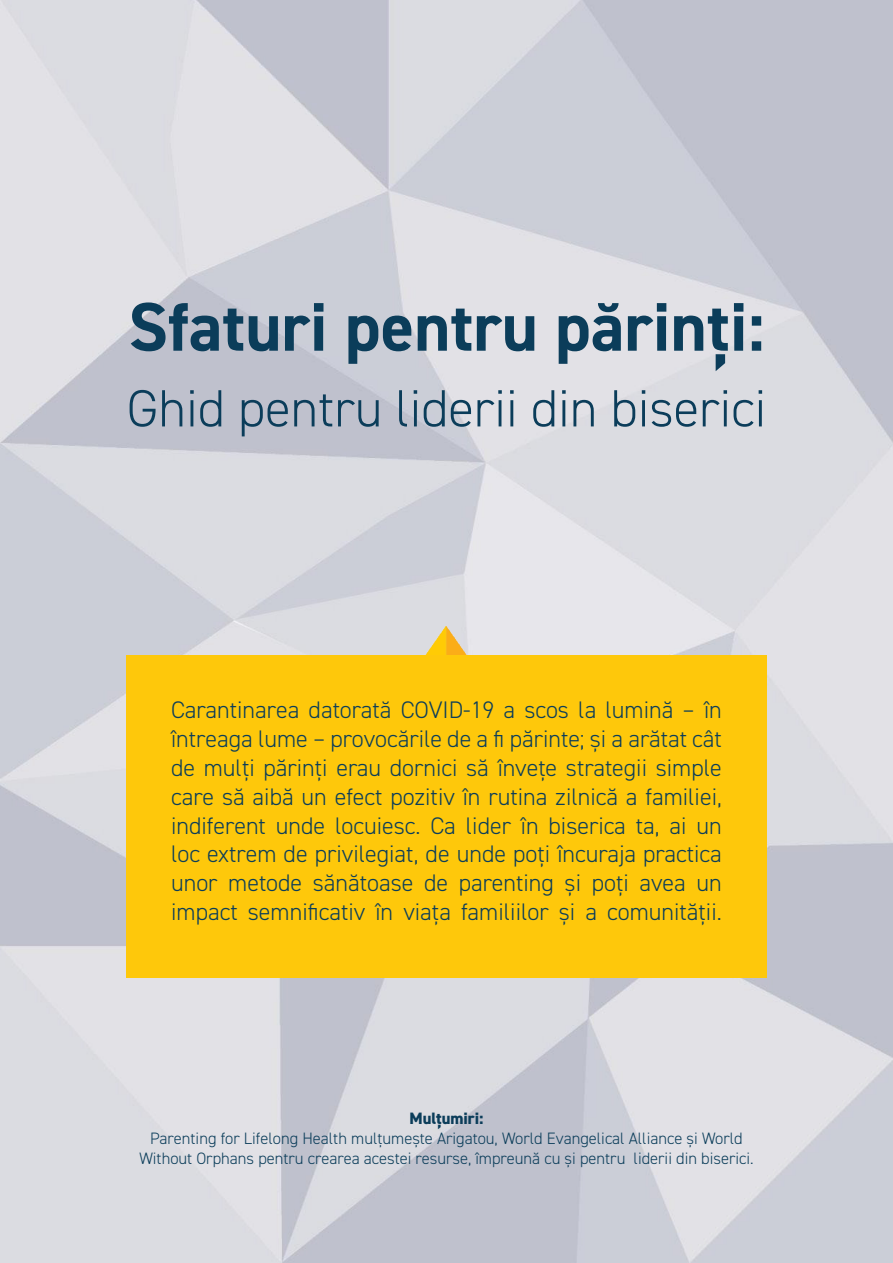
<style>
.page{position:relative;width:893px;height:1263px;background:#fff}
.page>*{position:absolute;margin:0;border:0;box-sizing:border-box;transform-origin:0 0}
.t1{font:700 69px "DIN2014";color:#0b3d5a}
.t2{font:300 52.5px "DIN2014";color:#0b3d5a}
.t3{font:300 24px/28.8px "DIN2014";color:#0b3d5a;text-align:justify}
.t4{font:300 16.5px/19.8px "DIN2014";color:#0b3d5a;text-align:center}
.t5{font:800 16.5px "DIN2014";color:#0b3d5a}
</style>
<div class="page">
<img style="left:0;top:0;width:893px;height:1262px">
<img style="left:424px;top:627px;width:44px;height:28px">
<div style="left:126px;top:655px;width:641px;height:322px;background:#fec80b"></div>
<p class="t1" style="left:128px;top:281px;width:638px">Sfaturi pentru părinți:</p>
<p class="t2" style="left:127px;top:376px;width:641px">Ghid pentru liderii din biserici</p>
<p class="t3" style="left:171px;top:696px;width:552px">Carantinarea datorată COVID-19 a scos la lumină – în întreaga lume – provocările de a fi părinte; și a arătat cât de mulți părinți erau dornici să învețe strategii simple care să aibă un efect pozitiv în rutina zilnică a familiei, indiferent unde locuiesc. Ca lider în biserica ta, ai un loc extrem de privilegiat, de unde poți încuraja practica unor metode sănătoase de parenting și poți avea un impact semnificativ în viața familiilor și a comunității.</p>
<p class="t5" style="left:409px;top:1108px;width:76px">Mulțumiri:</p>
<p class="t4" style="left:139px;top:1129px;width:616px">Parenting for Lifelong Health mulțumește Arigatou, World Evangelical Alliance și World<br>Without Orphans pentru crearea acestei resurse, împreună cu și pentru liderii din biserici.</p>
</div>
